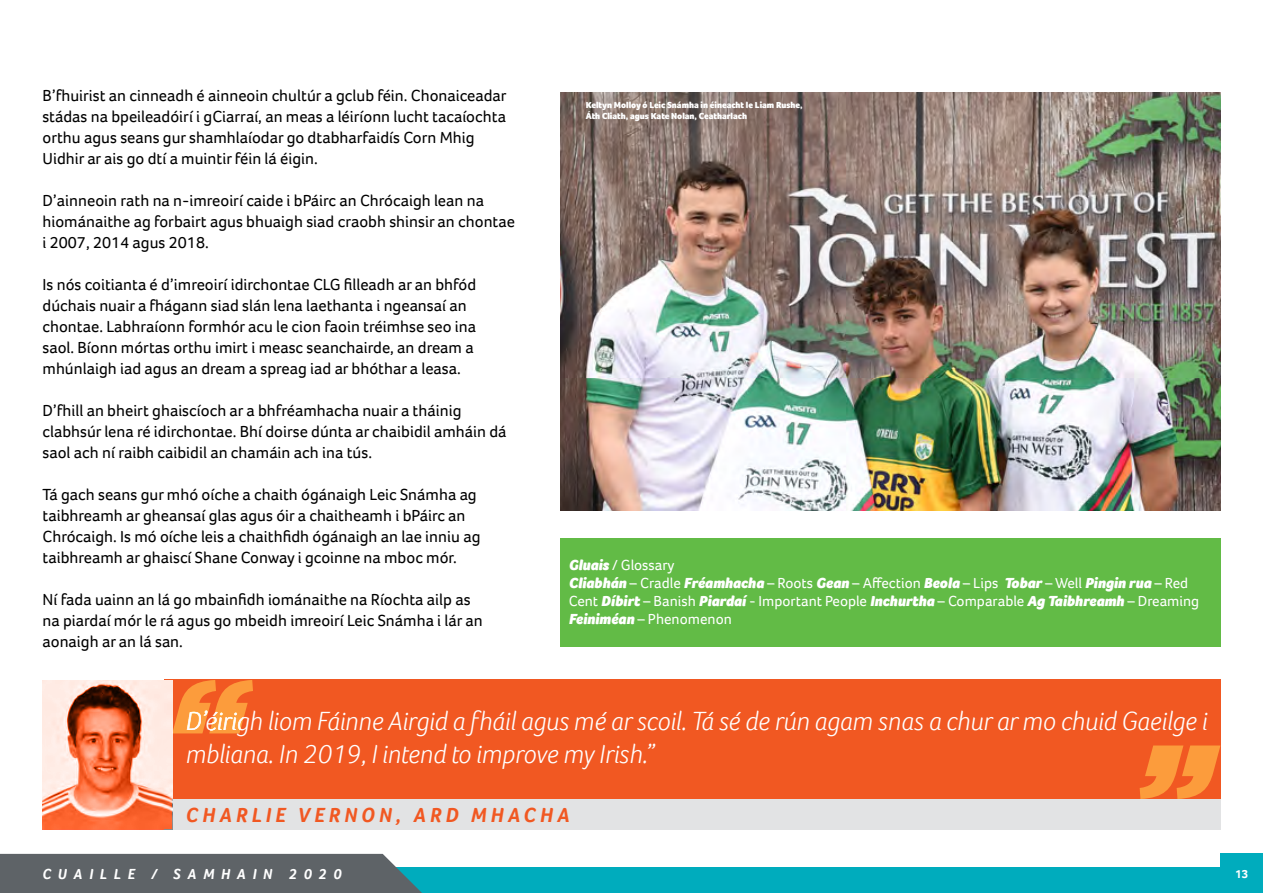
<style>
.page{position:relative;width:1263px;height:893px;background:#fff}
.page>*{position:absolute;margin:0;border:0;box-sizing:border-box;transform-origin:0 0}
.t1{font:italic 300 27px/32.4px "Foco";color:#fff}
.t2{font:italic 700 21px "Foco";letter-spacing:.2em;color:#f15822}
.t3{font:16.5px/21px "Foco";color:#000}
.t4{font:15px/18px "Foco";color:#fff}
.t5{font:italic 700 15px "Foco";letter-spacing:.45em;color:#fff}
.t6{font:700 12px "Foco";color:#fff}
.t7{font:900 9px/10.8px "Foco";color:#fff}
.s1{font-weight:900;font-style:italic}
</style>
<div class="page">
<div style="left:390px;top:867px;width:873px;height:26px;background:#00acbd"></div>
<div style="left:0;top:854px;width:422px;height:39px;background:#5e6367"></div>
<div style="left:1220px;top:854px;width:43px;height:39px;background:#00acbd"></div>
<div style="left:560px;top:538px;width:660px;height:108px;background:#62bb46"></div>
<img style="left:560px;top:92px;width:660px;height:418px">
<div style="left:164px;top:680px;width:1056px;height:119px;background:#f15822"></div>
<div style="left:164px;top:799px;width:1056px;height:30px;background:#e2e3e4"></div>
<img style="left:43px;top:680px;width:129px;height:149px">
<svg style="left:1140px;top:745px;width:80px;height:54px"></svg>
<svg style="left:172px;top:680px;width:81px;height:53px"></svg>
<p class="t3" style="left:43px;top:85px;width:466px">B’fhuirist an cinneadh é ainneoin chultúr a gclub féin. Chonaiceadar stádas na bpeileadóirí i gCiarraí, an meas a léiríonn lucht tacaíochta orthu agus seans gur shamhlaíodar go dtabharfaidís Corn Mhig Uidhir ar ais go dtí a muintir féin lá éigin.</p>
<p class="t3" style="left:43px;top:190px;width:474px">D’ainneoin rath na n-imreoirí caide i bPáirc an Chrócaigh lean na hiománaithe ag forbairt agus bhuaigh siad craobh shinsir an chontae i 2007, 2014 agus 2018.</p>
<p class="t3" style="left:43px;top:274px;width:435px">Is nós coitianta é d’imreoirí idirchontae CLG filleadh ar an bhfód dúchais nuair a fhágann siad slán lena laethanta i ngeansaí an chontae. Labhraíonn formhór acu le cion faoin tréimhse seo ina saol. Bíonn mórtas orthu imirt i measc seanchairde, an dream a mhúnlaigh iad agus an dream a spreag iad ar bhóthar a leasa.</p>
<p class="t3" style="left:43px;top:400px;width:466px">D’fhill an bheirt ghaiscíoch ar a bhfréamhacha nuair a tháinig clabhsúr lena ré idirchontae. Bhí doirse dúnta ar chaibidil amháin dá saol ach ní raibh caibidil an chamáin ach ina tús.</p>
<p class="t3" style="left:43px;top:484px;width:439px">Tá gach seans gur mhó oíche a chaith ógánaigh Leic Snámha ag taibhreamh ar gheansaí glas agus óir a chaitheamh i bPáirc an Chrócaigh. Is mó oíche leis a chaithfidh ógánaigh an lae inniu ag taibhreamh ar ghaiscí Shane Conway i gcoinne na mboc mór.</p>
<p class="t3" style="left:43px;top:589px;width:442px">Ní fada uainn an lá go mbainfidh iománaithe na Ríochta ailp as na piardaí mór le rá agus go mbeidh imreoirí Leic Snámha i lár an aonaigh ar an lá san.</p>
<p class="t7" style="left:586px;top:100px;width:218px">Keltyn Molloy ó Leic Snámha in éineacht le Liam Rushe,<br>Áth Cliath, agus Kate Nolan, Ceatharlach</p>
<p class="t4" style="left:569px;top:556px;width:632px"><span class="s1">Gluais</span> / Glossary<br><span class="s1">Cliabhán</span> – Cradle <span class="s1">Fréamhacha</span> – Roots <span class="s1">Gean</span> – Affection <span class="s1">Beola</span> – Lips <span class="s1">Tobar</span> – Well <span class="s1">Pingin rua</span> – Red Cent <span class="s1">Díbirt</span> – Banish <span class="s1">Piardaí</span> - Important People <span class="s1">Inchurtha</span> – Comparable <span class="s1">Ag Taibhreamh</span> – Dreaming <span class="s1">Feiniméan</span> – Phenomenon</p>
<h1 class="t1" style="left:186px;top:705px;width:1023px">D’éirigh liom Fáinne Airgid a fháil agus mé ar scoil. Tá sé de rún agam snas a chur ar mo chuid Gaeilge i mbliana. In 2019, I intend to improve my Irish.”</h1>
<p class="t2" style="left:186px;top:801px;width:385px">CHARLIE VERNON, ARD MHACHA</p>
<p class="t5" style="left:43px;top:864px;width:301px">CUAILLE / SAMHAIN 2020</p>
<p class="t6" style="left:1235px;top:866px;width:15px">13</p>
</div>
